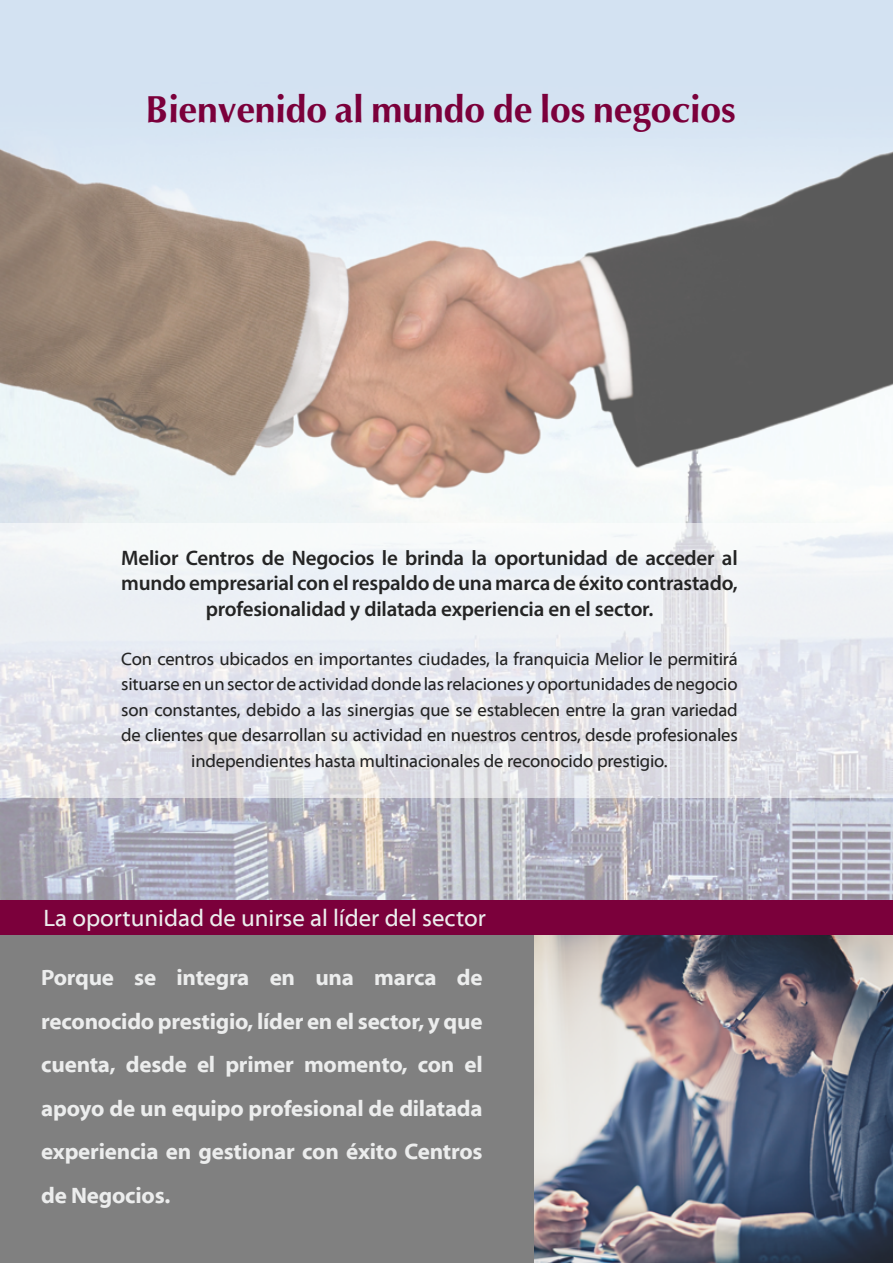
<style>
.page{position:relative;width:893px;height:1263px;background:#fff}
.page>*{position:absolute;margin:0;border:0;box-sizing:border-box;transform-origin:0 0}
.t1{font:700 37.5px "Optima";letter-spacing:-.005em;color:#7b003b}
.t2{font:24px "Myriad Web Pro";color:#eceded}
.t3{font:700 22.5px/43.5px "Myriad Web Pro";letter-spacing:-.01em;color:#eceded;text-align:justify}
.t4{font:600 21px/25.5px "Myriad Pro";letter-spacing:-.01em;color:#242424;text-align:center}
.t5{font:18px/25.5px "Myriad Web Pro";letter-spacing:-.01em;color:#242424;text-align:center}
</style>
<div class="page">
<div style="left:0;top:932px;width:893px;height:331px;background:#808080"></div>
<img style="left:534px;top:935px;width:359px;height:328px">
<img style="left:0;top:0;width:893px;height:900px">
<div style="left:0;top:900px;width:893px;height:35px;background:#7b003b"></div>
<svg style="left:0;top:523px;width:893px;height:274px;fill:#eaecf2"></svg>
<h1 class="t1" style="left:146px;top:86px;width:591px">Bienvenido al mundo de los negocios</h1>
<p class="t4" style="left:121px;top:545px;width:618px">Melior Centros de Negocios le brinda la oportunidad de acceder al mundo empresarial con el respaldo de una marca de éxito contrastado, profesionalidad y dilatada experiencia en el sector.</p>
<p class="t5" style="left:121px;top:646px;width:618px">Con centros ubicados en importantes ciudades, la franquicia Melior le permitirá situarse en un sector de actividad donde las relaciones y oportunidades de negocio son constantes, debido a las sinergias que se establecen entre la gran variedad de clientes que desarrollan su actividad en nuestros centros, desde profesionales independientes hasta multinacionales de reconocido prestigio.</p>
<h2 class="t2" style="left:43px;top:905px;width:444px">La oportunidad de unirse al líder del sector</h2>
<p class="t3" style="left:41px;top:956px;width:443px">Porque se integra en una marca de reconocido prestigio, líder en el sector, y que cuenta, desde el primer momento, con el apoyo de un equipo profesional de dilatada experiencia en gestionar con éxito Centros de Negocios.</p>
</div>
